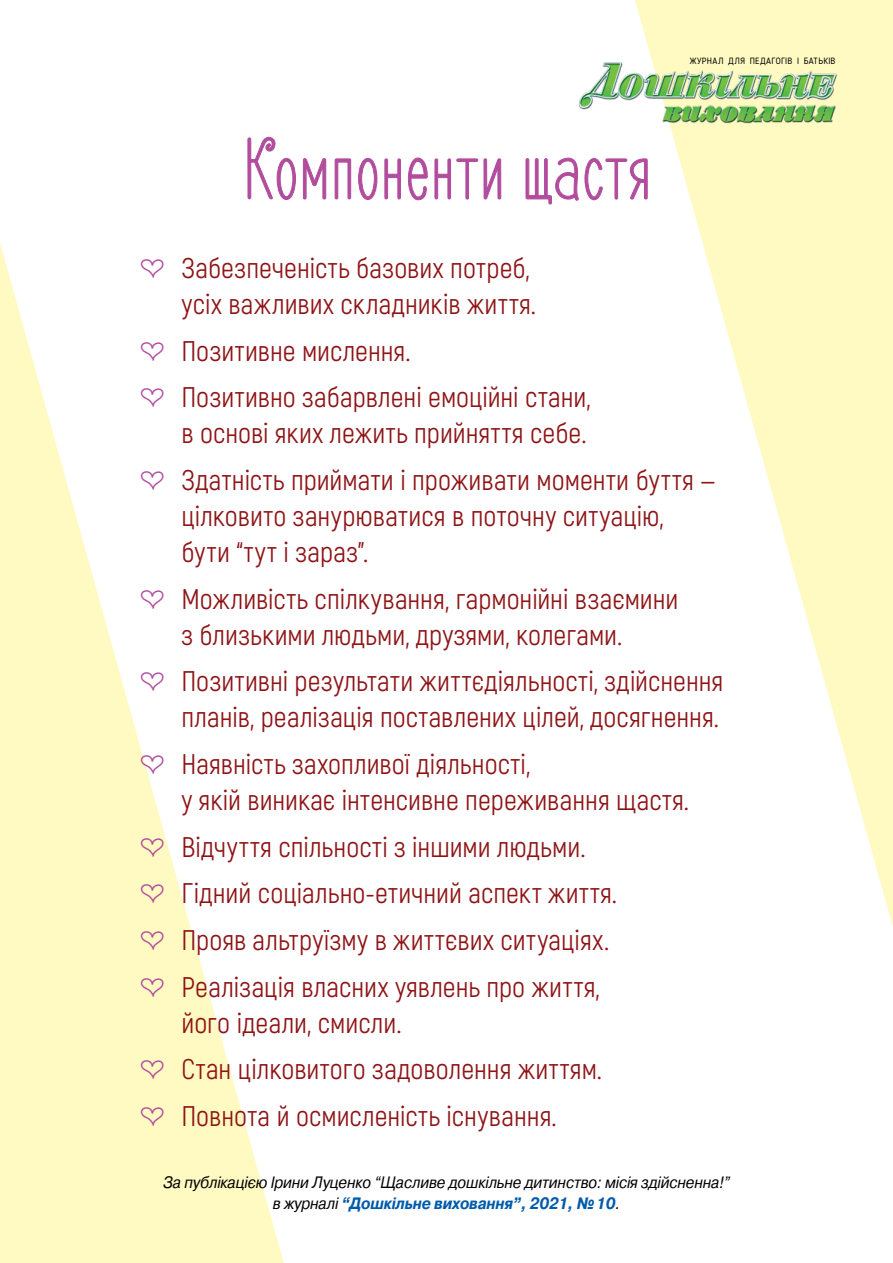
<style>
.page{position:relative;width:893px;height:1263px;background:#fff}
.page>*{position:absolute;margin:0;border:0;box-sizing:border-box;transform-origin:0 0}
.Трис_в_таб{font:87px "Frenchpress";letter-spacing:.01em;color:#b24d9d}
.t1{font:28.35px/36px "Akrobat";letter-spacing:.005em;color:#8e1416;text-align:right}
.t2{font:italic 16.5px/21.5px "Pragmatica C";letter-spacing:-.01em;color:#000;text-align:center;scale:.9 1}
.t3{font:9px "Blogger Sans";letter-spacing:.035em;color:#000}
.s1{font-family:"Carnetdevoyage";color:#b24d9d}
.s2{font-weight:700;color:#005baa}
</style>
<div class="page">
<svg style="left:0;top:243px;width:284px;height:1020px;fill:#fffac2"></svg>
<svg style="left:635px;top:0;width:258px;height:927px"></svg>
<svg style="left:247px;top:137px;width:49px;height:63px"></svg>
<svg style="left:303px;top:158px;width:23px;height:42px"></svg>
<svg style="left:334px;top:158px;width:17px;height:42px"></svg>
<svg style="left:358px;top:158px;width:20px;height:42px"></svg>
<svg style="left:384px;top:158px;width:17px;height:42px"></svg>
<svg style="left:408px;top:157px;width:20px;height:44px"></svg>
<svg style="left:434px;top:158px;width:67px;height:42px"></svg>
<svg style="left:525px;top:157px;width:123px;height:48px"></svg>
<img style="left:579px;top:60px;width:260px;height:66px">
<p class="Трис_в_таб" style="left:243px;top:117px;width:410px">Компоненти щастя</p>
<p class="t3" style="left:690px;top:55px;width:147px">журнал для педагогів і батьків</p>
<p class="t1" style="left:141px;top:250px;width:397px"><span class="s1">❤</span> Забезпеченість базових потреб, усіх важливих складників життя.</p>
<p class="t1" style="left:141px;top:333px;width:271px"><span class="s1">❤</span> Позитивне мислення.</p>
<p class="t1" style="left:141px;top:379px;width:451px"><span class="s1">❤</span> Позитивно забарвлені емоційні стани, в основі яких лежить прийняття себе.</p>
<p class="t1" style="left:181px;top:462px;width:536px;text-align:left;text-indent:-41px"><span class="s1">❤</span> Здатність приймати і проживати моменти буття — цілковито занурюватися в поточну ситуацію, бути “тут і зараз”.</p>
<p class="t1" style="left:141px;top:581px;width:539px;text-align:center"><span class="s1">❤</span> Можливість спілкування, гармонійні взаємини з близькими людьми, друзями, колегами.</p>
<p class="t1" style="left:141px;top:663px;width:584px"><span class="s1">❤</span> Позитивні результати життєдіяльності, здійснення планів, реалізація поставлених цілей, досягнення.</p>
<p class="t1" style="left:181px;top:746px;width:509px;text-align:left;text-indent:-41px"><span class="s1">❤</span> Наявність захопливої діяльності,<br>у якій виникає інтенсивне переживання щастя.</p>
<p class="t1" style="left:141px;top:829px;width:446px"><span class="s1">❤</span> Відчуття спільності з іншими людьми.</p>
<p class="t1" style="left:141px;top:875px;width:478px"><span class="s1">❤</span> Гідний соціально-етичний аспект життя.</p>
<p class="t1" style="left:141px;top:922px;width:470px"><span class="s1">❤</span> Прояв альтруїзму в життєвих ситуаціях.</p>
<p class="t1" style="left:181px;top:969px;width:420px;text-align:left;text-indent:-41px"><span class="s1">❤</span> Реалізація власних уявлень про життя, його ідеали, смисли.</p>
<p class="t1" style="left:141px;top:1051px;width:463px"><span class="s1">❤</span> Стан цілковитого задоволення життям.</p>
<p class="t1" style="left:141px;top:1098px;width:418px"><span class="s1">❤</span> Повнота й осмисленість існування.</p>
<p class="t2" style="left:163px;top:1171px;width:631px">За публікацією Ірини Луценко “Щасливе дошкільне дитинство: мiсiя здiйсненна!” в журналі <span class="s2">“Дошкільне виховання”, 2021, №10</span>.</p>
</div>
